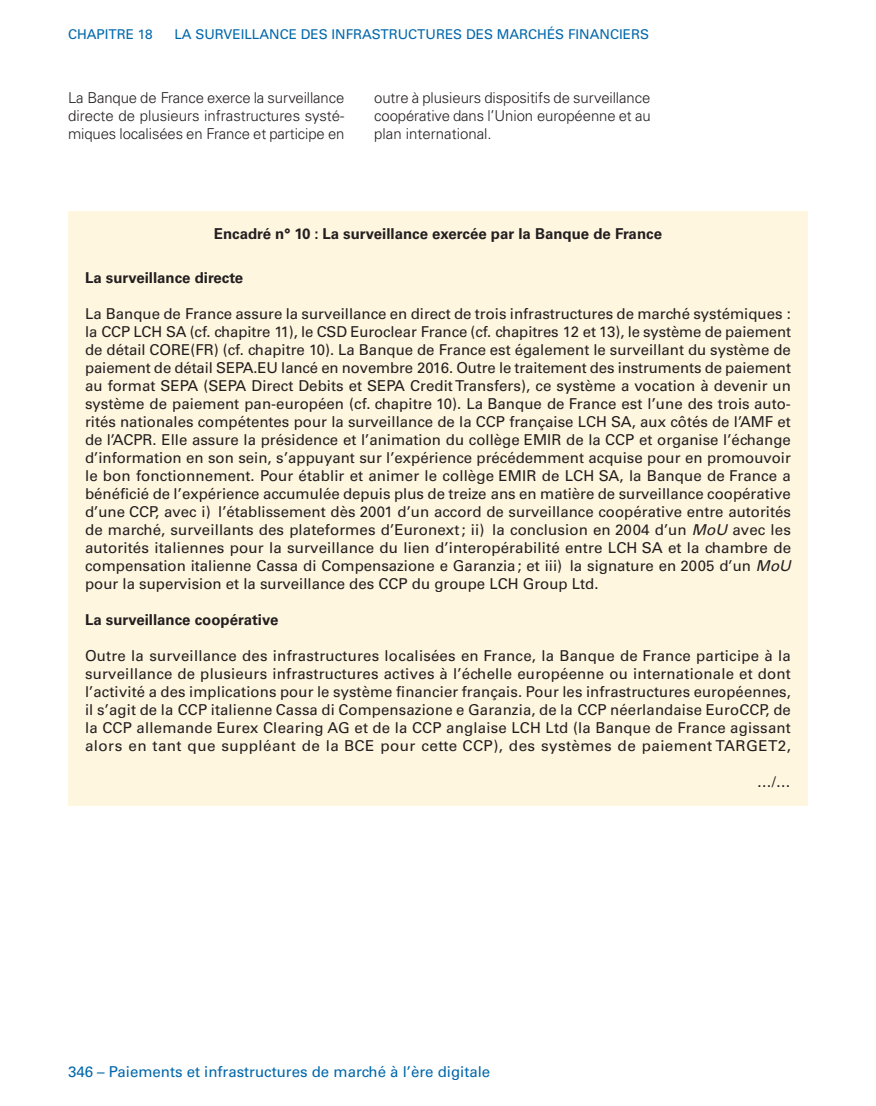
<style>
.page{position:relative;width:876px;height:1106px;background:#fff}
.page>*{position:absolute;margin:0;border:0;box-sizing:border-box;transform-origin:0 0}
.t1{font:15px/18px "Univers LT Std";color:#231f20;text-align:justify}
.t2{font:300 15px/18px "Univers LT Std";letter-spacing:-.005em;color:#231f20;text-align:justify}
.t3{font:700 15px "Univers LT Std";color:#231f20}
.t4{font:15px "Univers LT Std";color:#0067aa}
.t5{font:13.5px "Univers LT Std";color:#0067aa}
.s1{font-style:italic}
</style>
<div class="page">
<div style="left:68px;top:211px;width:740px;height:594px;background:#fef6df"></div>
<p class="t5" style="left:68px;top:26px;width:86px">Chapitre 18</p>
<p class="t5" style="left:174px;top:26px;width:476px">La surveillance des infrastructures des marchés financiers</p>
<p class="t2" style="left:68px;top:89px;width:278px">La Banque de France exerce la surveillance directe de plusieurs infrastructures systé&shy;miques localisées en France et participe en</p>
<p class="t2" style="left:374px;top:89px;width:278px">outre à plusieurs dispositifs de surveillance coopérative dans l’Union européenne et au plan international.</p>
<p class="t3" style="left:214px;top:225px;width:449px">Encadré n° 10 : La surveillance exercée par la Banque de France</p>
<p class="t3" style="left:85px;top:269px;width:160px">La surveillance directe</p>
<p class="t1" style="left:85px;top:305px;width:707px">La Banque de France assure la surveillance en direct de trois infrastructures de marché systémiques : la CCP LCHSA</p>
<p class="t1" style="left:85px;top:323px;width:707px;text-indent:105px">(cf. chapitre 11), le CSD Euroclear France (cf. chapitres 12 et 13), le système de paiement de détail CORE(FR) (cf. chapitre 10). La Banque de France est également le surveillant du système de paiement de détail SE PA.EU lancé en novembre 2016. Outre le traitement des instruments de paiement au format SE PA (SE PA Direct Debits et SE PA Credit Transfers), ce système a vocation à devenir un système de paiement pan‑européen (cf. chapitre 10). La Banque de France est l’une des trois auto&shy;rités nationales compétentes pour la surveillance de la CCP française LCHSA</p>
<p class="t1" style="left:632px;top:413px;width:121px">, aux côtés de l’AMF</p>
<p class="t1" style="left:778px;top:413px;width:15px">et</p>
<p class="t1" style="left:85px;top:431px;width:444px">de l’ACPR. Elle assure la présidence et l’animation du collège EMIR</p>
<p class="t1" style="left:85px;top:431px;width:707px;text-indent:481px">de la CCP et organise l’échange d’information en son sein, s’appuyant sur l’expérience précédemment acquise pour en promouvoir le bon fonctionnement. Pour établir et animer le collège EMIR</p>
<p class="t1" style="left:542px;top:467px;width:52px">de LCHSA</p>
<p class="t1" style="left:85px;top:467px;width:707px;text-indent:535px">, la Banque de France a bénéficié de l’expérience accumulée depuis plus de treize ans en matière de surveillance coopérative d’une CCP, avec i) l’établissement dès 2001 d’un accord de surveillance coopérative entre autorités de marché, surveillants des plateformes d’Euronext; ii) la conclusion en 2004 d’un <span class="s1">MoU</span> avec les autorités italiennes pour la surveillance du lien d’interopérabilité entre LCHSA</p>
<p class="t1" style="left:85px;top:539px;width:708px;text-indent:583px">et la chambre de compensation italienne Cassa di Compensazione e Garanzia; et iii) la signature en 2005 d’un <span class="s1">MoU </span>pour la supervision et la surveillance des CCP du groupe LCH Group Ltd.</p>
<p class="t3" style="left:85px;top:611px;width:195px">La surveillance coopérative</p>
<p class="t1" style="left:85px;top:647px;width:707px">Outre la surveillance des infrastructures localisées en France, la Banque de France participe à la surveillance de plusieurs infrastructures actives à l’échelle européenne ou internationale et dont l’activité a des implications pour le système financier français. Pour les infrastructures européennes, il s’agit de la CCP italienne Cassa di Compensazione e Garanzia, de la CCP néerlandaise EuroCCP, de la CCP allemande Eurex Clearing AG et de la CCP anglaise LCH Ltd (la Banque de France agissant alors en tant que suppléant de la BCE pour cette CCP), des systèmes de paiement TAR</p>
<p class="t1" style="left:746px;top:737px;width:46px">GET2,</p>
<p class="t1" style="left:757px;top:773px;width:36px">…/…</p>
<p class="t4" style="left:68px;top:1063px;width:424px">346 – Paiements et infrastructures de marché à l’ère digitale</p>
</div>
